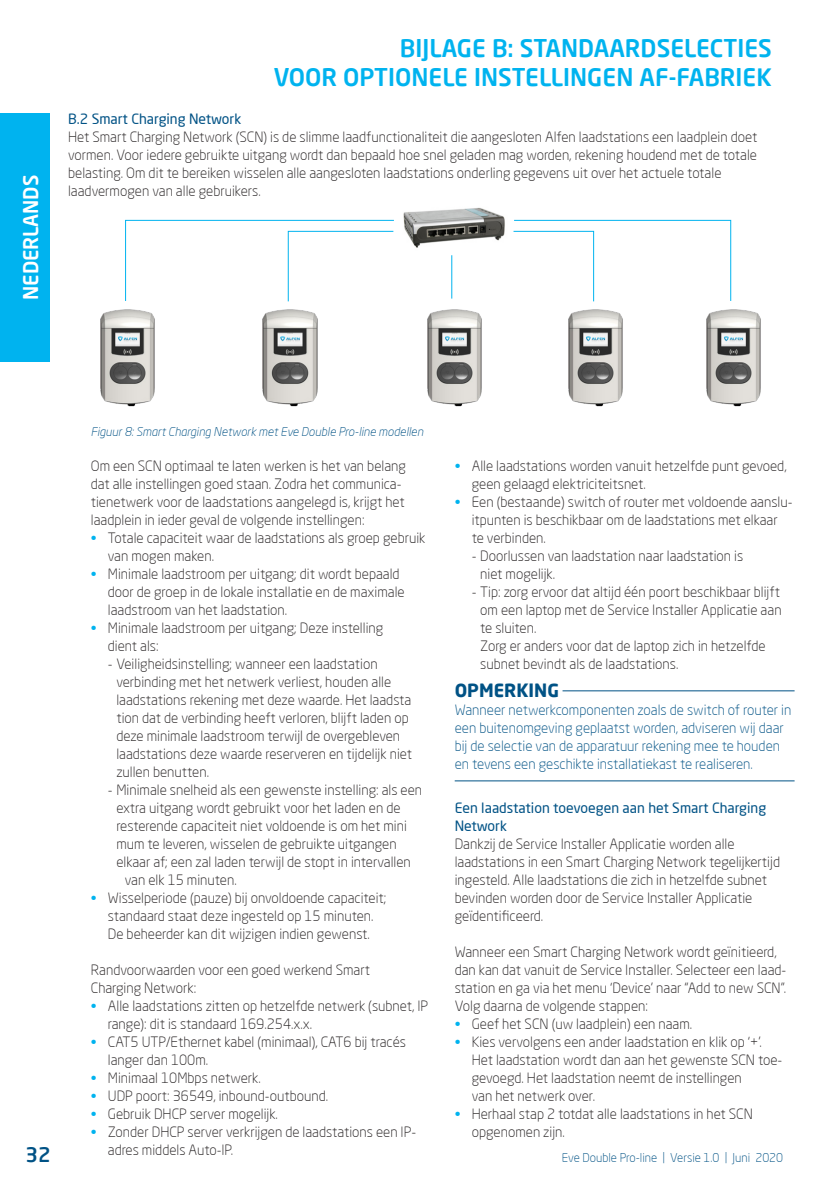
<style>
.page{position:relative;width:840px;height:1191px;background:#fff}
.page>*{position:absolute;margin:0;border:0;box-sizing:border-box;transform-origin:0 0}
.t1{font:500 24px/28.8px "Neo Sans Pro";color:#00b3ef;text-align:right}
.t2{font:500 20px "Neo Sans Pro";color:#fff}
.t3{font:500 20px "Neo Sans Pro";color:#005285}
.t4{font:700 18px "Neo Sans Pro";color:#005285}
.bullets{font:300 14px/18px "Neo Sans Pro";color:#231f20}
.t5{font:300 14px/18px "Neo Sans Pro";color:#005285}
.t6{font:14px/18px "Neo Sans Pro";color:#005285}
.t7{font:italic 300 12px "Neo Sans Pro";color:#005285}
.t8{font:300 12px "Neo Sans Pro";color:#005285}
.s1{color:#00b3ef}
</style>
<div class="page">
<div style="left:0;top:113px;width:50px;height:248px;background:#00b3ef"></div>
<svg style="left:125px;top:219px;width:269px;height:83px"></svg>
<svg style="left:513px;top:219px;width:218px;height:83px"></svg>
<hr style="left:451px;top:255px;width:1px;height:43px;background:#00b3ef">
<img style="left:403px;top:207px;width:102px;height:41px">
<hr style="left:562px;top:690px;width:232px;height:1px;background:#005285">
<hr style="left:454px;top:780px;width:340px;height:1px;background:#005285">
<img style="left:100px;top:309px;width:55px;height:97px">
<img style="left:262px;top:309px;width:56px;height:97px">
<img style="left:427px;top:309px;width:55px;height:97px">
<img style="left:568px;top:309px;width:55px;height:97px">
<img style="left:706px;top:309px;width:54px;height:97px">
<h2 class="t2" style="left:18px;top:300px;width:127px;rotate:-90deg">NEDERLANDS</h2>
<p class="t1" style="left:273px;top:33px;width:499px">BIJLAGE B: STANDAARDSELECTIES<br>VOOR OPTIONELE INSTELLINGEN AF-FABRIEK</p>
<p class="t6" style="left:68px;top:110px;width:175px">B.2 Smart Charging Network</p>
<p class="bullets" style="left:68px;top:128px;width:690px">Het Smart Charging Network (SCN) is de slimme laadfunctionaliteit die aangesloten Alfen laadstations een laadplein doet vormen. Voor iedere gebruikte uitgang wordt dan bepaald hoe snel geladen mag worden, rekening houdend met de totale belasting. Om dit te bereiken wisselen alle aangesloten laadstations onderling gegevens uit over het actuele totale laadvermogen van alle gebruikers.</p>
<p class="t7" style="left:91px;top:424px;width:334px">Figuur 8: Smart Charging Network met Eve Double Pro-line modellen</p>
<p class="bullets" style="left:91px;top:457px;width:316px">Om een SCN optimaal te laten werken is het van belang dat alle instellingen goed staan. Zodra het communica&shy;tienetwerk voor de laadstations aangelegd is, krijgt het laadplein in ieder geval de volgende instellingen:</p>
<p class="bullets" style="left:108px;top:529px;width:319px;text-indent:-17px"><span class="s1">•</span> Totale capaciteit waar de laadstations als groep gebruik van mogen maken.</p>
<p class="bullets" style="left:108px;top:565px;width:298px;text-indent:-17px"><span class="s1">•</span> Minimale laadstroom per uitgang; dit wordt bepaald door de groep in de lokale installatie en de maximale laadstroom van het laadstation.</p>
<p class="bullets" style="left:108px;top:619px;width:277px;text-indent:-17px"><span class="s1">•</span> Minimale laadstroom per uitgang; Deze instelling dient als:</p>
<p class="bullets" style="left:116px;top:655px;width:297px;text-indent:-8px">- Veiligheidsinstelling; wanneer een laadstation verbinding met het netwerk verliest, houden alle laadstations rekening met deze waarde. Het laadsta tion dat de verbinding heeft verloren, blijft laden op deze minimale laadstroom terwijl de overgebleven laadstations deze waarde reserveren en tijdelijk niet zullen benutten.</p>
<p class="bullets" style="left:108px;top:781px;width:316px">- Minimale snelheid als een gewenste instelling: als een</p>
<p class="bullets" style="left:116px;top:799px;width:285px">extra uitgang wordt gebruikt voor het laden en de</p>
<p class="bullets" style="left:116px;top:817px;width:292px">resterende capaciteit niet voldoende is om het mini</p>
<p class="bullets" style="left:116px;top:835px;width:281px">mum te leveren, wisselen de gebruikte uitgangen</p>
<p class="bullets" style="left:116px;top:853px;width:296px">elkaar af; een zal laden terwijl de stopt in intervallen</p>
<p class="bullets" style="left:125px;top:871px;width:113px">van elk 15 minuten.</p>
<p class="bullets" style="left:91px;top:889px;width:297px;text-align:center"><span class="s1">•</span> Wisselperiode (pauze) bij onvoldoende capaciteit; standaard staat deze ingesteld op 15 minuten.<br>De beheerder kan dit wijzigen indien gewenst.</p>
<p class="bullets" style="left:91px;top:961px;width:280px">Randvoorwaarden voor een goed werkend Smart<br>Charging Network:</p>
<p class="bullets" style="left:108px;top:997px;width:321px;text-indent:-17px"><span class="s1">•</span> Alle laadstations zitten op hetzelfde netwerk (subnet, IP range): dit is standaard 169.254.x.x.</p>
<p class="bullets" style="left:108px;top:1033px;width:299px;text-indent:-17px"><span class="s1">•</span> CAT5 UTP/Ethernet kabel (minimaal), CAT6 bij tracés langer dan 100m.</p>
<p class="bullets" style="left:91px;top:1069px;width:171px"><span class="s1">•</span> Minimaal 10Mbps netwerk.</p>
<p class="bullets" style="left:91px;top:1087px;width:239px"><span class="s1">•</span> UDP poort: 36549, inbound-outbound.</p>
<p class="bullets" style="left:91px;top:1105px;width:188px"><span class="s1">•</span> Gebruik DHCP server mogelijk.</p>
<p class="bullets" style="left:108px;top:1123px;width:309px;text-indent:-17px"><span class="s1">•</span> Zonder DHCP server verkrijgen de laadstations een IP&shy;adres middels Auto-IP.</p>
<p class="bullets" style="left:471px;top:457px;width:316px;text-indent:-17px"><span class="s1">•</span> Alle laadstations worden vanuit hetzelfde punt gevoed, geen gelaagd elektriciteitsnet.</p>
<p class="bullets" style="left:471px;top:493px;width:322px;text-indent:-17px"><span class="s1">•</span> Een (bestaande) switch of router met voldoende aanslu&shy;itpunten is beschikbaar om de laadstations met elkaar te verbinden.</p>
<p class="bullets" style="left:480px;top:547px;width:264px;text-indent:-8px">- Doorlussen van laadstation naar laadstation is niet mogelijk.</p>
<p class="bullets" style="left:480px;top:583px;width:303px;text-indent:-8px">- Tip: zorg ervoor dat altijd één poort beschikbaar blijft om een laptop met de Service Installer Applicatie aan te sluiten.<br>Zorg er anders voor dat de laptop zich in hetzelfde subnet bevindt als de laadstations.</p>
<p class="t4" style="left:454px;top:679px;width:106px">OPMERKING</p>
<p class="t5" style="left:454px;top:700px;width:338px">Wanneer netwerkcomponenten zoals de switch of router in een buitenomgeving geplaatst worden, adviseren wij daar bij de selectie van de apparatuur rekening mee te houden en tevens een geschikte installatiekast te realiseren.</p>
<p class="t6" style="left:454px;top:799px;width:313px">Een laadstation toevoegen aan het Smart Charging<br>Network</p>
<p class="bullets" style="left:454px;top:835px;width:326px">Dankzij de Service Installer Applicatie worden alle laadstations in een Smart Charging Network tegelijkertijd ingesteld. Alle laadstations die zich in hetzelfde subnet bevinden worden door de Service Installer Applicatie geïdentificeerd.</p>
<p class="bullets" style="left:454px;top:943px;width:333px">Wanneer een Smart Charging Network wordt geïnitieerd, dan kan dat vanuit de Service Installer. Selecteer een laad&shy;station en ga via het menu ‘Device’ naar “Add to new SCN”.<br>Volg daarna de volgende stappen:</p>
<p class="bullets" style="left:454px;top:1015px;width:239px"><span class="s1">•</span> Geef het SCN (uw laadplein) een naam.</p>
<p class="bullets" style="left:471px;top:1033px;width:312px;text-indent:-17px"><span class="s1">•</span> Kies vervolgens een ander laadstation en klik op ‘+’.<br>Het laadstation wordt dan aan het gewenste SCN toe&shy;gevoegd. Het laadstation neemt de instellingen<br>van het netwerk over.</p>
<p class="bullets" style="left:471px;top:1105px;width:282px;text-indent:-17px"><span class="s1">•</span> Herhaal stap 2 totdat alle laadstations in het SCN opgenomen zijn.</p>
<h2 class="t3" style="left:25px;top:1141px;width:27px">32</h2>
<p class="t8" style="left:561px;top:1149px;width:223px">Eve Double Pro-line | Versie 1.0 | Juni 2020</p>
</div>
